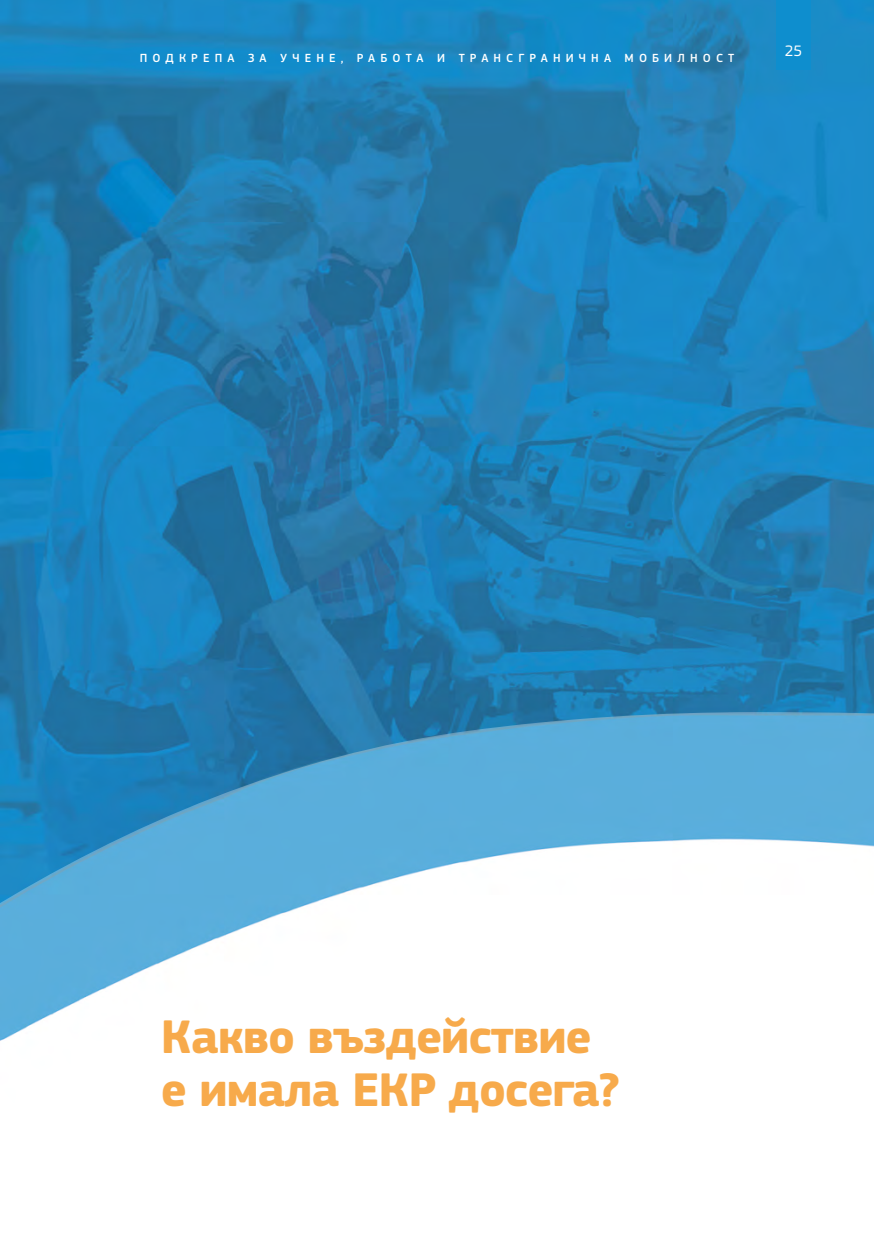
<style>
.page{position:relative;width:874px;height:1241px;background:#fff}
.page>*{position:absolute;margin:0;border:0;box-sizing:border-box;transform-origin:0 0}
.Chapter_titles{font:700 49px/52.5px "EC Square Sans Pro";letter-spacing:-.02em;color:#f7aa4b}
.t1{font:15.75px "EC Square Sans Pro";color:#fff}
.t2{font:500 12.25px "EC Square Sans Pro";letter-spacing:.46em;color:#fff}
</style>
<div class="page">
<img style="left:0;top:0;width:873px;height:712px">
<svg style="left:0;top:712px;width:873px;height:329px"></svg>
<div style="left:775px;top:0;width:35px;height:69px;background:#0e8ece"></div>
<p class="t2" style="left:140px;top:51px;width:38px">подкреп</p>
<p class="t2" style="left:227px;top:51px;width:508px">а за уче не , работа и транс гранична мобилнос т</p>
<p class="t1" style="left:784px;top:41px;width:19px">25</p>
<h3 class="Chapter_titles" style="left:161px;top:1011px;width:460px">Какво въздействие е имала ЕКР досега?</h3>
</div>
